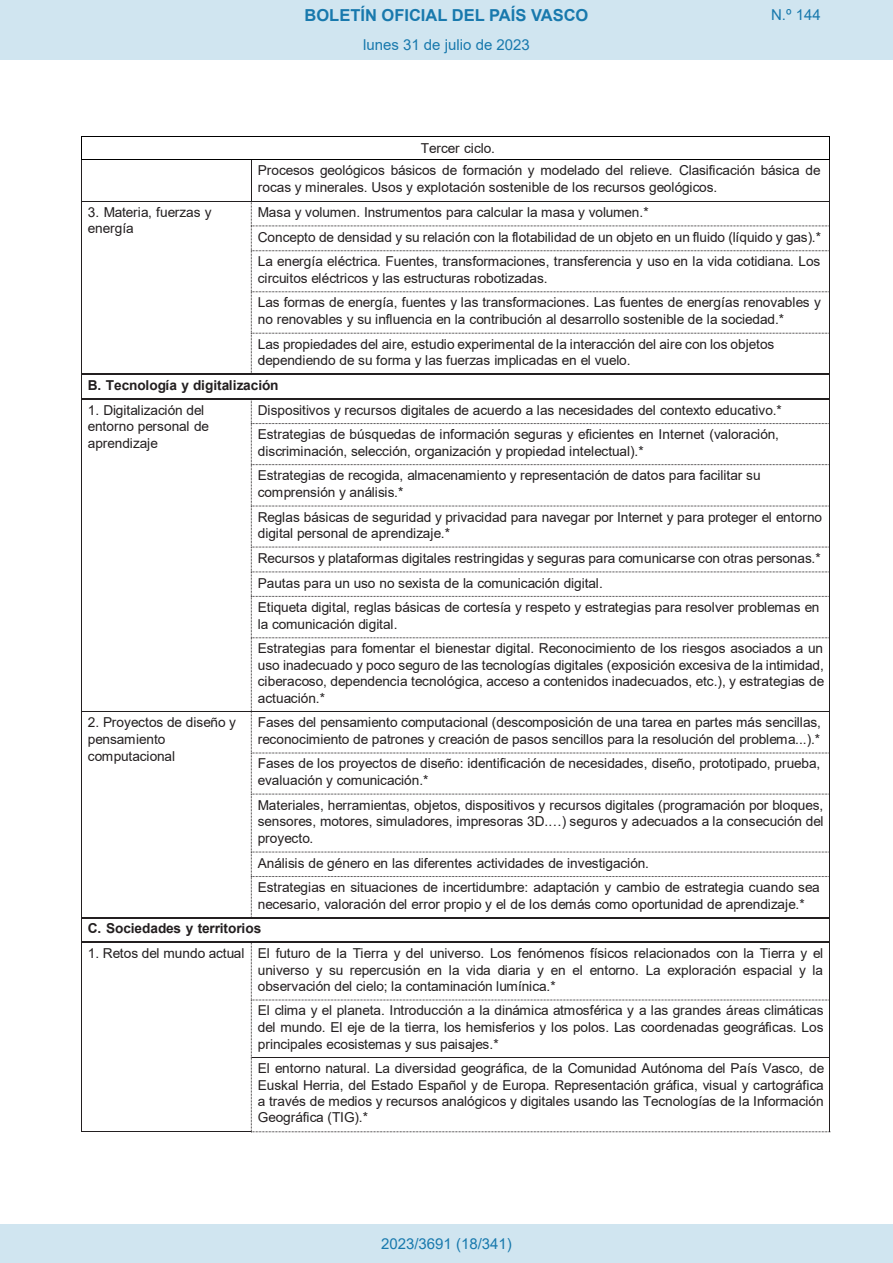
<style>
.page{position:relative;width:893px;height:1263px;background:#fff}
.page>*{position:absolute;margin:0;border:0;box-sizing:border-box;transform-origin:0 0}
.t1{font:700 16.5px "Arial";color:#1879ad}
.Paginacion_Centro{font:15px "Arial";color:#1879ad}
.t2{font:13.65px/16.5px "Arial";letter-spacing:-.005em;color:#231f20}
.s1{font-weight:700}
</style>
<div class="page">
<hr style="left:82px;top:136px;width:748px;height:1px;background:#000">
<svg style="left:81px;top:136px;width:1px;height:24px"></svg>
<hr style="left:82px;top:160px;width:169px;height:1px;background:#000">
<hr style="left:252px;top:160px;width:578px;height:1px;background:#000">
<hr style="left:81px;top:160px;width:1px;height:41px;background:#231f20">
<hr style="left:251px;top:160px;width:1px;height:41px;background:#231f20">
<hr style="left:830px;top:160px;width:1px;height:41px;background:#231f20">
<hr style="left:82px;top:201px;width:169px;height:1px;background:#231f20">
<svg style="left:81px;top:201px;width:1px;height:50px"></svg>
<hr style="left:81px;top:251px;width:1px;height:40px;background:#231f20">
<hr style="left:81px;top:292px;width:1px;height:41px;background:#231f20">
<hr style="left:81px;top:334px;width:1px;height:39px;background:#231f20">
<hr style="left:82px;top:373px;width:169px;height:2px;background:#231f20">
<hr style="left:82px;top:398px;width:169px;height:1px;background:#231f20">
<svg style="left:81px;top:373px;width:1px;height:51px"></svg>
<hr style="left:81px;top:424px;width:1px;height:40px;background:#231f20">
<hr style="left:81px;top:465px;width:1px;height:41px;background:#231f20">
<hr style="left:81px;top:506px;width:1px;height:41px;background:#231f20">
<svg style="left:81px;top:547px;width:1px;height:50px"></svg>
<hr style="left:81px;top:597px;width:1px;height:40px;background:#231f20">
<hr style="left:81px;top:638px;width:1px;height:74px;background:#231f20">
<hr style="left:82px;top:712px;width:169px;height:1px;background:#231f20">
<hr style="left:81px;top:712px;width:1px;height:41px;background:#231f20">
<hr style="left:81px;top:753px;width:1px;height:41px;background:#231f20">
<hr style="left:81px;top:794px;width:1px;height:58px;background:#231f20">
<svg style="left:81px;top:852px;width:1px;height:25px"></svg>
<hr style="left:81px;top:877px;width:1px;height:40px;background:#231f20">
<hr style="left:82px;top:917px;width:169px;height:1px;background:#231f20">
<svg style="left:81px;top:917px;width:1px;height:26px"></svg>
<hr style="left:82px;top:942px;width:169px;height:1px;background:#231f20">
<hr style="left:81px;top:943px;width:1px;height:57px;background:#231f20">
<hr style="left:81px;top:1000px;width:1px;height:57px;background:#231f20">
<hr style="left:81px;top:1058px;width:1px;height:73px;background:#231f20">
<hr style="left:82px;top:1131px;width:169px;height:1px;background:#231f20">
<svg style="left:251px;top:201px;width:580px;height:931px"></svg>
<div style="left:0;top:0;width:893px;height:60px;background:#d0e5f0"></div>
<div style="left:0;top:1225px;width:893px;height:38px;background:#d0e5f0"></div>
<p class="t1" style="left:305px;top:3px;width:285px">BOLETÍN OFICIAL DEL PAÍS VASCO</p>
<p class="Paginacion_Centro" style="left:771px;top:5px;width:51px">N.º 144</p>
<p class="Paginacion_Centro" style="left:363px;top:35px;width:168px">lunes 31 de julio de 2023</p>
<p class="t2" style="left:258px;top:137px;width:564px;line-height:22.6px;text-indent:163px">Tercer ciclo.<br>Procesos geológicos básicos de formación y modelado del relieve. Clasificación básica de</p>
<p class="t2" style="left:258px;top:179px;width:461px">rocas y minerales. Usos y explotación sostenible de los recursos geológicos.</p>
<p class="t2" style="left:88px;top:204px;width:125px">3. Materia, fuerzas y energía</p>
<p class="t2" style="left:258px;top:200px;width:565px;line-height:24.5px">Masa y volumen. Instrumentos para calcular la masa y volumen.*<br>Concepto de densidad y su relación con la flotabilidad de un objeto en un fluido (líquido y gas).*<br>La energía eléctrica. Fuentes, transformaciones, transferencia y uso en la vida cotidiana. Los</p>
<p class="t2" style="left:258px;top:266px;width:565px;line-height:24.5px">circuitos eléctricos y las estructuras robotizadas.<br>Las formas de energía, fuentes y las transformaciones. Las fuentes de energías renovables y</p>
<p class="t2" style="left:258px;top:307px;width:528px;line-height:24.5px">no renovables y su influencia en la contribución al desarrollo sostenible de la sociedad.*<br>Las propiedades del aire, estudio experimental de la interacción del aire con los objetos</p>
<p class="t2" style="left:88px;top:348px;width:544px;line-height:24.9px;text-indent:170px">dependiendo de su forma y las fuerzas implicadas en el vuelo.<br><span class="s1">B. Tecnología y digitalización</span></p>
<p class="t2" style="left:88px;top:401px;width:123px">1. Digitalización del entorno personal de aprendizaje</p>
<p class="t2" style="left:258px;top:397px;width:526px;line-height:24.5px">Dispositivos y recursos digitales de acuerdo a las necesidades del contexto educativo.*<br>Estrategias de búsquedas de información seguras y eficientes en Internet (valoración,</p>
<p class="t2" style="left:258px;top:438px;width:504px;line-height:24.5px">discriminación, selección, organización y propiedad intelectual).*<br>Estrategias de recogida, almacenamiento y representación de datos para facilitar su</p>
<p class="t2" style="left:258px;top:480px;width:566px;line-height:24.5px">comprensión y análisis.*<br>Reglas básicas de seguridad y privacidad para navegar por Internet y para proteger el entorno</p>
<p class="t2" style="left:258px;top:521px;width:564px;line-height:24.6px">digital personal de aprendizaje.*<br>Recursos y plataformas digitales restringidas y seguras para comunicarse con otras personas.* Pautas para un uso no sexista de la comunicación digital.<br>Etiqueta digital, reglas básicas de cortesía y respeto y estrategias para resolver problemas en</p>
<p class="t2" style="left:258px;top:612px;width:567px;line-height:24.5px">la comunicación digital.<br>Estrategias para fomentar el bienestar digital. Reconocimiento de los riesgos asociados a un</p>
<p class="t2" style="left:258px;top:657px;width:568px;text-align:justify">uso inadecuado y poco seguro de las tecnologías digitales (exposición excesiva de la intimidad, ciberacoso, dependencia tecnológica, acceso a contenidos inadecuados, etc.), y estrategias de actuación.*</p>
<p class="t2" style="left:88px;top:714px;width:150px">2. Proyectos de diseño y pensamiento computacional</p>
<p class="t2" style="left:258px;top:714px;width:565px">Fases del pensamiento computacional (descomposición de una tarea en partes más sencillas, reconocimiento de patrones y creación de pasos sencillos para la resolución del problema...).*</p>
<p class="t2" style="left:258px;top:755px;width:564px">Fases de los proyectos de diseño: identificación de necesidades, diseño, prototipado, prueba, evaluación y comunicación.*</p>
<p class="t2" style="left:258px;top:796px;width:567px;text-align:justify">Materiales, herramientas, objetos, dispositivos y recursos digitales (programación por bloques, sensores, motores, simuladores, impresoras 3D.…) seguros y adecuados a la consecución del proyecto.</p>
<p class="t2" style="left:258px;top:851px;width:564px;line-height:24.2px">Análisis de género en las diferentes actividades de investigación.<br>Estrategias en situaciones de incertidumbre: adaptación y cambio de estrategia cuando sea</p>
<p class="t2" style="left:88px;top:892px;width:718px;line-height:24.5px;text-indent:170px">necesario, valoración del error propio y el de los demás como oportunidad de aprendizaje.*<br><span class="s1">C. Sociedades y territorios</span></p>
<p class="t2" style="left:258px;top:945px;width:567px;text-align:justify;text-indent:-170px">1. Retos del mundo actual El futuro de la Tierra y del universo. Los fenómenos físicos relacionados con la Tierra y el universo y su repercusión en la vida diaria y en el entorno. La exploración espacial y la observación del cielo; la contaminación lumínica.*</p>
<p class="t2" style="left:258px;top:1002px;width:567px;text-align:justify">El clima y el planeta. Introducción a la dinámica atmosférica y a las grandes áreas climáticas del mundo. El eje de la tierra, los hemisferios y los polos. Las coordenadas geográficas. Los principales ecosistemas y sus paisajes.*</p>
<p class="t2" style="left:258px;top:1060px;width:568px;text-align:justify">El entorno natural. La diversidad geográfica, de la Comunidad Autónoma del País Vasco, de Euskal Herria, del Estado Español y de Europa. Representación gráfica, visual y cartográfica a través de medios y recursos analógicos y digitales usando las Tecnologías de la Información Geográfica (TIG).*</p>
<p class="Paginacion_Centro" style="left:381px;top:1234px;width:132px">2023/3691 (18/341)</p>
</div>
